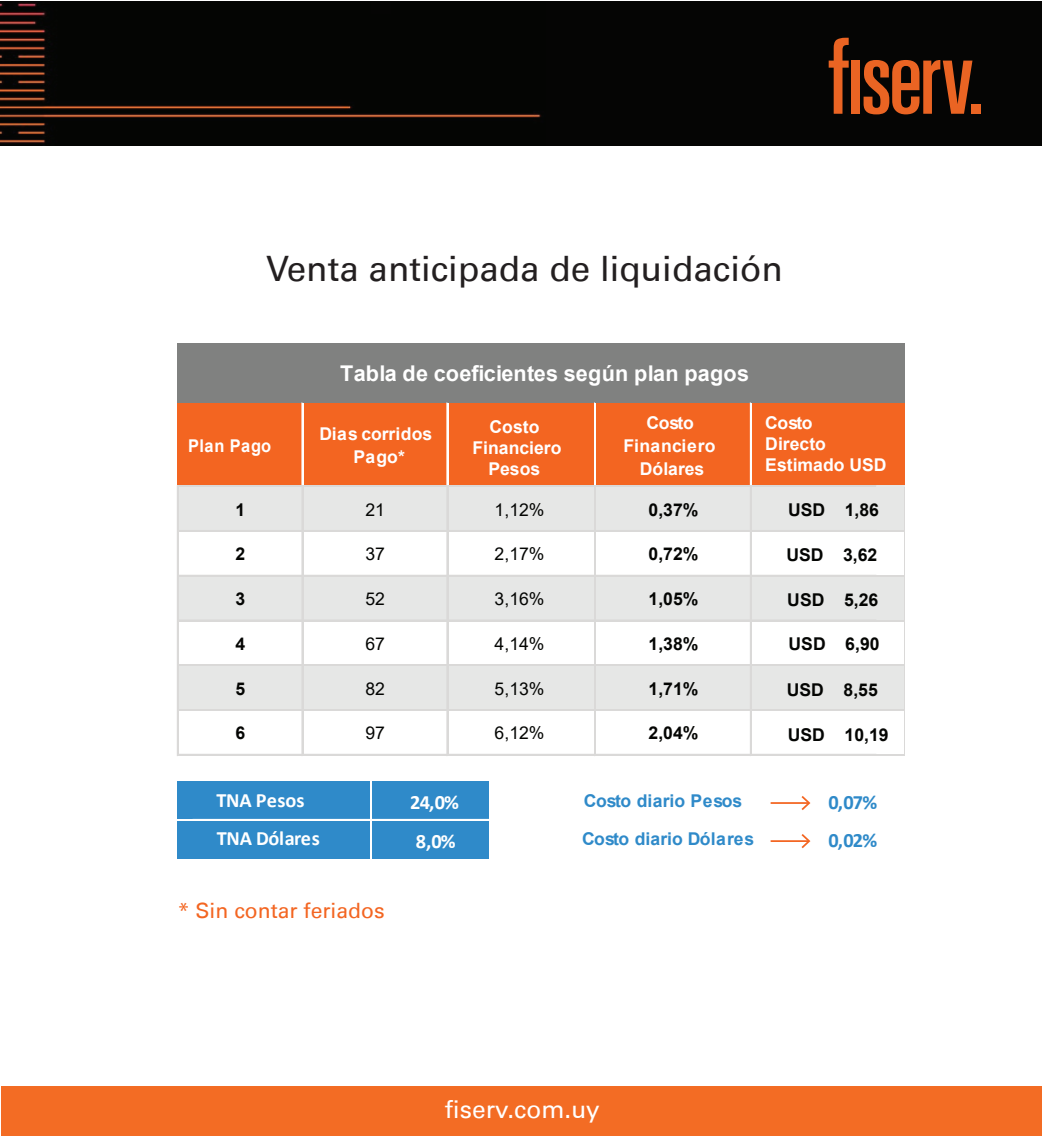
<style>
.page{position:relative;width:1042px;height:1136px;background:#fff}
.page>*{position:absolute;margin:0;border:0;box-sizing:border-box;transform-origin:0 0}
.t1{font:35px "Univers For Fiserv 55";color:#231f20}
.t2{font:24.5px "Univers For Fiserv 55";color:#fff}
.t3{font:700 21.7px "Arial";letter-spacing:.005em;color:#fff}
.t4{font:21.18px "Univers For Fiserv 55";color:#f36521}
.t5{font:700 20.3px "Calibri";letter-spacing:-.005em;color:#fff}
.t6{font:700 20.3px "Calibri";color:#2f8ac9}
.t7{font:700 17.68px/21.2px "Arial";color:#fff;text-align:center}
.t8{font:700 17.68px "Arial";color:#040503}
.t9{font:17.68px "Arial";letter-spacing:-.01em;color:#040503}
.t10{font:700 17.68px "Arial";color:#2f8ac9}
.t11{font:700 17.68px "Arial";letter-spacing:.025em;color:#fff;scale:.93 1}
</style>
<div class="page">
<div style="left:0;top:1px;width:1042px;height:144px;background:#050504"></div>
<img style="left:0;top:3px;width:541px;height:140px">
<div style="left:372px;top:1px;width:19px;height:13px;background:#050504"></div>
<div style="left:971px;top:104px;width:10px;height:10px;background:#ea6423"></div>
<svg style="left:828px;top:38px;width:20px;height:76px"></svg>
<div style="left:851px;top:61px;width:9px;height:53px;background:#ea6423"></div>
<svg style="left:863px;top:60px;width:109px;height:54px"></svg>
<div style="left:177px;top:343px;width:727px;height:61px;background:#808180"></div>
<div style="left:177px;top:403px;width:727px;height:84px;background:#f36521"></div>
<div style="left:177px;top:485px;width:727px;height:46px;background:#e6e7e6"></div>
<div style="left:177px;top:575px;width:727px;height:46px;background:#e6e7e6"></div>
<div style="left:177px;top:664px;width:727px;height:46px;background:#e6e7e6"></div>
<div style="left:177px;top:781px;width:312px;height:39px;background:#2f8ac9"></div>
<div style="left:177px;top:819px;width:312px;height:39px;background:#2f8ac9"></div>
<hr style="left:302px;top:403px;width:1px;height:82px;background:#fff">
<hr style="left:446px;top:403px;width:1px;height:82px;background:#fff">
<hr style="left:447px;top:403px;width:1px;height:82px;background:#fff">
<hr style="left:594px;top:403px;width:2px;height:82px;background:#fff">
<hr style="left:750px;top:403px;width:2px;height:82px;background:#fff">
<hr style="left:178px;top:485px;width:698px;height:2px;background:#dad9d8">
<hr style="left:178px;top:530px;width:726px;height:1px;background:#dad9d8">
<hr style="left:178px;top:575px;width:726px;height:1px;background:#dad9d8">
<hr style="left:178px;top:619px;width:698px;height:1px;background:#dad9d8">
<hr style="left:178px;top:620px;width:726px;height:1px;background:#dad9d8">
<hr style="left:178px;top:664px;width:726px;height:2px;background:#dad9d8">
<hr style="left:178px;top:709px;width:726px;height:1px;background:#dad9d8">
<hr style="left:177px;top:485px;width:2px;height:270px;background:#dad9d8">
<hr style="left:302px;top:487px;width:1px;height:268px;background:#dad9d8">
<hr style="left:446px;top:487px;width:1px;height:268px;background:#dad9d8">
<hr style="left:447px;top:487px;width:1px;height:268px;background:#dad9d8">
<hr style="left:594px;top:487px;width:2px;height:268px;background:#dad9d8">
<hr style="left:750px;top:487px;width:2px;height:268px;background:#dad9d8">
<hr style="left:178px;top:753px;width:698px;height:1px;background:#dad9d8">
<hr style="left:178px;top:754px;width:726px;height:1px;background:#dad9d8">
<hr style="left:904px;top:487px;width:1px;height:268px;background:#dad9d8">
<hr style="left:193px;top:818px;width:471px;height:1px;background:#fff">
<hr style="left:177px;top:819px;width:317px;height:1px;background:#fff">
<hr style="left:371px;top:781px;width:1px;height:77px;background:#fff">
<div style="left:1px;top:1085px;width:1041px;height:50px;background:#f36c24"></div>
<hr style="left:770px;top:840px;width:38px;height:1px;background:#f36521">
<svg style="left:801px;top:834px;width:9px;height:14px"></svg>
<hr style="left:770px;top:802px;width:38px;height:1px;background:#f36521">
<svg style="left:801px;top:796px;width:9px;height:14px"></svg>
<h1 class="t1" style="left:266px;top:247px;width:518px">Venta anticipada de liquidación</h1>
<p class="t11" style="left:188px;top:433px;width:91px">Plan Pago</p>
<p class="t3" style="left:340px;top:358px;width:410px">Tabla de coeficientes según plan pagos</p>
<p class="t7" style="left:319px;top:422px;width:114px;line-height:23.1px">Dias corridos<br>Pago*</p>
<p class="t7" style="left:472px;top:416px;width:91px">Costo<br>Financiero<br>Pesos</p>
<p class="t7" style="left:623px;top:411px;width:93px;line-height:23.1px">Costo<br>Financiero<br>Dólares</p>
<p class="t7" style="left:765px;top:412px;width:123px;text-align:left">Costo<br>Directo<br>Estimado USD</p>
<p class="t8" style="left:236px;top:496px;width:11px">1</p>
<p class="t9" style="left:366px;top:497px;width:21px">21</p>
<p class="t9" style="left:495px;top:497px;width:51px">1,12%</p>
<p class="t8" style="left:648px;top:496px;width:51px">0,37%</p>
<p class="t8" style="left:788px;top:496px;width:93px">USD 1,86</p>
<p class="t8" style="left:236px;top:541px;width:11px">2</p>
<p class="t9" style="left:366px;top:542px;width:21px">37</p>
<p class="t9" style="left:495px;top:542px;width:51px">2,17%</p>
<p class="t8" style="left:648px;top:541px;width:51px">0,72%</p>
<p class="t8" style="left:236px;top:586px;width:11px">3</p>
<p class="t9" style="left:366px;top:586px;width:21px">52</p>
<p class="t9" style="left:495px;top:586px;width:51px">3,16%</p>
<p class="t8" style="left:648px;top:586px;width:51px">1,05%</p>
<p class="t8" style="left:236px;top:631px;width:11px">4</p>
<p class="t9" style="left:366px;top:631px;width:21px">67</p>
<p class="t9" style="left:495px;top:631px;width:51px">4,14%</p>
<p class="t8" style="left:648px;top:631px;width:51px">1,38%</p>
<p class="t8" style="left:236px;top:675px;width:11px">5</p>
<p class="t9" style="left:366px;top:676px;width:21px">82</p>
<p class="t9" style="left:495px;top:676px;width:51px">5,13%</p>
<p class="t8" style="left:648px;top:675px;width:51px">1,71%</p>
<p class="t8" style="left:236px;top:720px;width:11px">6</p>
<p class="t9" style="left:366px;top:720px;width:21px">97</p>
<p class="t9" style="left:495px;top:720px;width:51px">6,12%</p>
<p class="t8" style="left:648px;top:720px;width:51px">2,04%</p>
<p class="t8" style="left:786px;top:542px;width:93px">USD 3,62</p>
<p class="t8" style="left:787px;top:587px;width:93px">USD 5,26</p>
<p class="t8" style="left:788px;top:631px;width:93px">USD 6,90</p>
<p class="t8" style="left:787px;top:677px;width:93px">USD 8,55</p>
<p class="t8" style="left:788px;top:721px;width:102px">USD 10,19</p>
<p class="t5" style="left:217px;top:785px;width:90px">TNA Pesos</p>
<p class="t10" style="left:584px;top:788px;width:160px">Costo diario Pesos</p>
<p class="t5" style="left:410px;top:787px;width:50px">24,0%</p>
<p class="t6" style="left:828px;top:787px;width:50px">0,07%</p>
<p class="t5" style="left:416px;top:826px;width:42px">8,0%</p>
<p class="t10" style="left:582px;top:826px;width:174px">Costo diario Dólares</p>
<p class="t6" style="left:828px;top:825px;width:50px">0,02%</p>
<p class="t5" style="left:217px;top:823px;width:104px">TNA Dólares</p>
<p class="t4" style="left:178px;top:897px;width:208px">* Sin contar feriados</p>
<h2 class="t2" style="left:445px;top:1094px;width:157px">fiserv.com.uy</h2>
</div>
